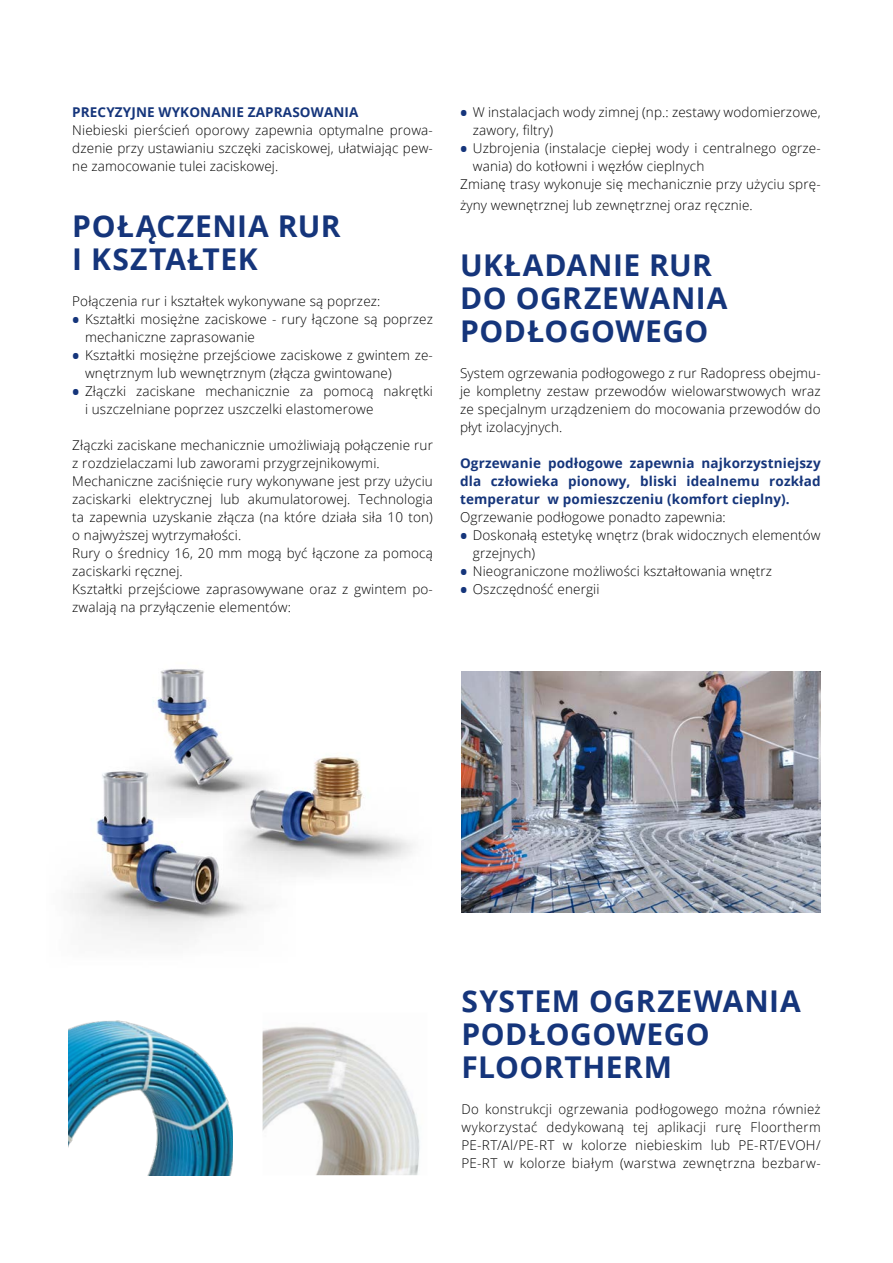
<style>
.page{position:relative;width:893px;height:1263px;background:#fff}
.page>*{position:absolute;margin:0;border:0;box-sizing:border-box;transform-origin:0 0}
.t1{font:700 30px/33px "Open Sans";letter-spacing:.02em;color:#15357b}
.t2{font:300 13.5px/18px "Open Sans";letter-spacing:.01em;color:#000}
.t3{font:700 13.5px/18px "Open Sans";letter-spacing:.01em;color:#15357b;text-align:justify}
.s1{font-weight:700;font-size:19.5px;color:#15357b}
</style>
<div class="page">
<img style="left:263px;top:1026px;width:157px;height:149px">
<img style="left:68px;top:1020px;width:165px;height:155px">
<img style="left:461px;top:672px;width:360px;height:240px">
<img style="left:296px;top:757px;width:117px;height:116px">
<img style="left:70px;top:772px;width:226px;height:170px">
<img style="left:108px;top:669px;width:182px;height:172px">
<p class="t3" style="left:72px;top:102px;width:288px">PRECYZYJNE WYKONANIE ZAPRASOWANIA</p>
<p class="t2" style="left:72px;top:120px;width:362px;text-align:justify">Niebieski pierścień oporowy zapewnia optymalne prowa&shy;dzenie przy ustawianiu szczęki zaciskowej, ułatwiając pew&shy;ne zamocowanie tulei zaciskowej.</p>
<h1 class="t1" style="left:72px;top:208px;width:270px">POŁĄCZENIA RUR<br>I KSZTAŁTEK</h1>
<p class="t2" style="left:72px;top:291px;width:310px">Połączenia rur i kształtek wykonywane są poprzez:</p>
<p class="t2" style="left:85px;top:309px;width:349px;text-indent:-13px"><span class="s1">•</span> Kształtki mosiężne zaciskowe - rury łączone są poprzez mechaniczne zaprasowanie</p>
<p class="t2" style="left:85px;top:345px;width:349px;text-indent:-13px"><span class="s1">•</span> Kształtki mosiężne przejściowe zaciskowe z gwintem ze&shy;wnętrznym lub wewnętrznym (złącza gwintowane)</p>
<p class="t2" style="left:85px;top:381px;width:349px;text-indent:-13px"><span class="s1">•</span> Złączki zaciskane mechanicznie za pomocą nakrętki i uszczelniane poprzez uszczelki elastomerowe</p>
<p class="t2" style="left:72px;top:435px;width:362px">Złączki zaciskane mechanicznie umożliwiają połączenie rur z rozdzielaczami lub zaworami przygrzejnikowymi.<br>Mechaniczne zaciśnięcie rury wykonywane jest przy użyciu zaciskarki elektrycznej lub akumulatorowej. Technologia ta zapewnia uzyskanie złącza (na które działa siła 10 ton) o najwyższej wytrzymałości.<br>Rury o średnicy 16, 20 mm mogą być łączone za pomocą zaciskarki ręcznej.<br>Kształtki przejściowe zaprasowywane oraz z gwintem po&shy;zwalają na przyłączenie elementów:</p>
<p class="t2" style="left:473px;top:102px;width:349px;text-indent:-13px"><span class="s1">•</span> W instalacjach wody zimnej (np.: zestawy wodomierzowe, zawory, filtry)</p>
<p class="t2" style="left:460px;top:138px;width:362px"><span class="s1">•</span> Uzbrojenia (instalacje ciepłej wody i centralnego ogrze-</p>
<p class="t2" style="left:473px;top:156px;width:233px">wania) do kotłowni i węzłów cieplnych</p>
<p class="t2" style="left:460px;top:174px;width:362px">Zmianę trasy wykonuje się mechanicznie przy użyciu sprę-</p>
<p class="t2" style="left:460px;top:195px;width:294px">żyny wewnętrznej lub zewnętrznej oraz ręcznie.</p>
<h1 class="t1" style="left:460px;top:247px;width:269px">UKŁADANIE RUR<br>DO OGRZEWANIA<br>PODŁOGOWEGO</h1>
<p class="t2" style="left:460px;top:363px;width:362px;text-align:justify">System ogrzewania podłogowego z rur Radopress obejmu&shy;je kompletny zestaw przewodów wielowarstwowych wraz ze specjalnym urządzeniem do mocowania przewodów do płyt izolacyjnych.</p>
<p class="t3" style="left:460px;top:453px;width:362px">Ogrzewanie podłogowe zapewnia najkorzystniejszy dla człowieka pionowy, bliski idealnemu rozkład temperatur w pomieszczeniu (komfort cieplny).</p>
<p class="t2" style="left:460px;top:507px;width:267px">Ogrzewanie podłogowe ponadto zapewnia:</p>
<p class="t2" style="left:473px;top:525px;width:349px;text-indent:-13px"><span class="s1">•</span> Doskonałą estetykę wnętrz (brak widocznych elementów grzejnych)</p>
<p class="t2" style="left:460px;top:561px;width:313px"><span class="s1">•</span> Nieograniczone możliwości kształtowania wnętrz</p>
<p class="t2" style="left:460px;top:579px;width:141px"><span class="s1">•</span> Oszczędność energii</p>
<h1 class="t1" style="left:461px;top:984px;width:341px">SYSTEM OGRZEWANIA<br>PODŁOGOWEGO<br>FLOORTHERM</h1>
<p class="t2" style="left:461px;top:1100px;width:361px;text-align:justify">Do konstrukcji ogrzewania podłogowego można również wykorzystać dedykowaną tej aplikacji rurę Floortherm PE-RT/Al/PE-RT w kolorze niebieskim lub PE-RT/EVOH/ PE-RT w kolorze białym (warstwa zewnętrzna bezbarw-</p>
</div>
